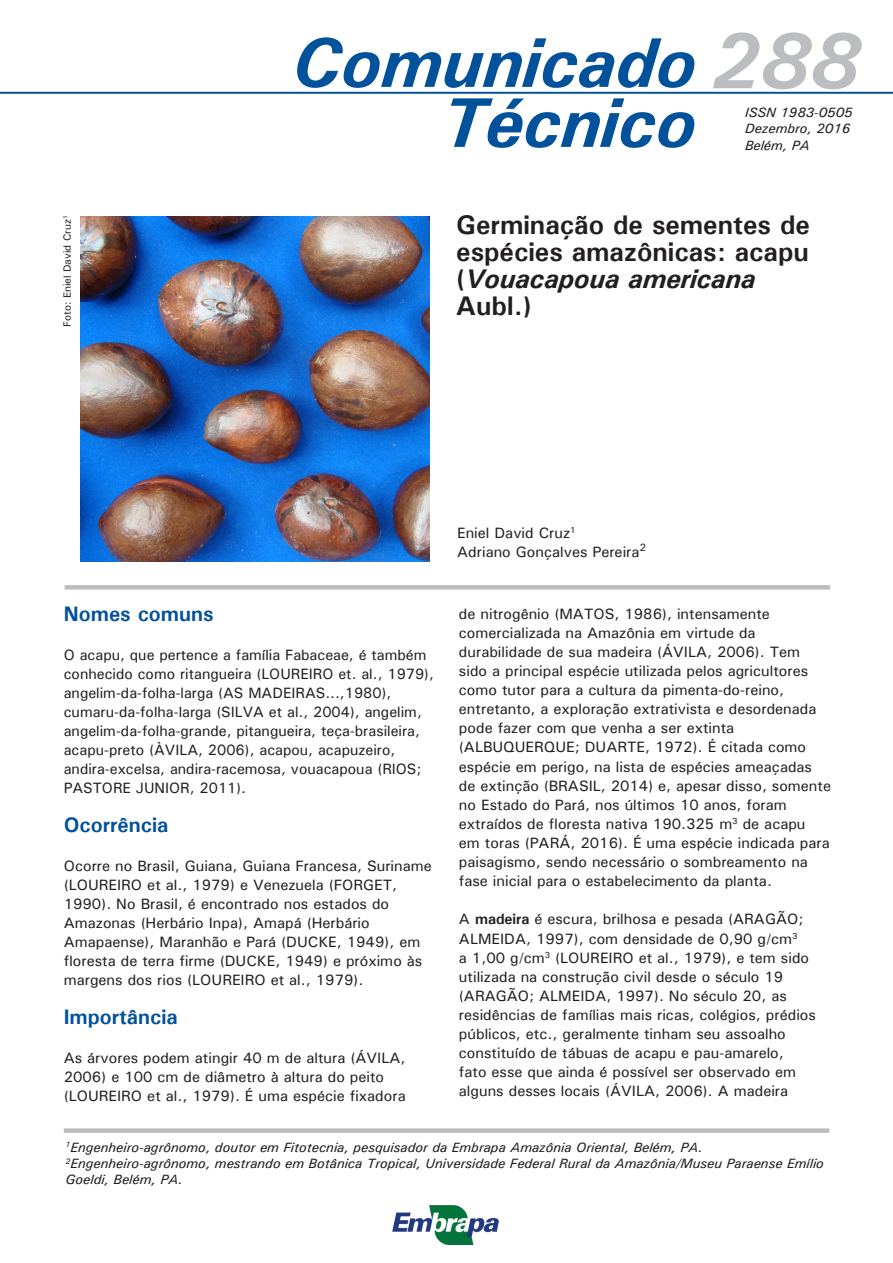
<style>
.page{position:relative;width:893px;height:1263px;background:#fff}
.page>*{position:absolute;margin:0;border:0;box-sizing:border-box;transform-origin:0 0}
.t1{font:italic 700 79.5px "Univers";color:#bcbdc0}
.t2{font:italic 700 70.5px/60px "Univers";color:#01519b;text-align:right}
.t3{font:700 27px/27px "Univers";color:#231f20}
.t4{font:700 21px "Univers";color:#01519b}
.t5{font:500 15px/19px "Univers";color:#231f20}
.t6{font:italic 500 13.5px/16.2px "Univers";color:#231f20}
.t7{font:500 10.5px "Univers";color:#231f20}
.s1{font-style:italic}
.s2{font-weight:700}
</style>
<div class="page">
<div style="left:65px;top:585px;width:765px;height:5px;background:#bcbdc0"></div>
<div style="left:64px;top:1128px;width:765px;height:5px;background:#bcbdc0"></div>
<hr style="left:0;top:92px;width:893px;height:2px;background:#01519b">
<img style="left:81px;top:217px;width:348px;height:344px">
<img style="left:392px;top:1205px;width:107px;height:39px">
<p class="t7" style="left:61px;top:327px;width:113px;rotate:-90deg">Foto: Eniel David Cruz<sup>1</sup></p>
<h2 class="t2" style="left:292px;top:31px;width:406px">Comunicado<br>Técnico</h2>
<h1 class="t1" style="left:710px;top:11px;width:151px">288</h1>
<p class="t6" style="left:745px;top:104px;width:109px">ISSN 1983-0505<br>Dezembro, 2016<br>Belém, PA</p>
<h3 class="t3" style="left:456px;top:210px;width:355px">Germinação de sementes de espécies amazônicas: acapu (<span class="s1">Vouacapoua americana<br></span>Aubl.)</h3>
<p class="t5" style="left:457px;top:523px;width:190px">Eniel David Cruz<sup>1<br></sup>Adriano Gonçalves Pereira<sup>2</sup></p>
<h3 class="t4" style="left:64px;top:600px;width:151px">Nomes comuns</h3>
<p class="t5" style="left:64px;top:645px;width:372px">O acapu, que pertence a família Fabaceae, é também conhecido como ritangueira (LOUREIRO et. al., 1979), angelim-da-folha-larga (AS MADEIRAS...,1980), cumaru-da-folha-larga (SILVA et al., 2004), angelim, angelim-da-folha-grande, pitangueira, teça-brasileira, acapu-preto (ÀVILA, 2006), acapou, acapuzeiro, andira-excelsa, andira-racemosa, vouacapoua (RIOS; PASTORE JUNIOR, 2011).</p>
<h3 class="t4" style="left:64px;top:812px;width:106px">Ocorrência</h3>
<p class="t5" style="left:64px;top:856px;width:370px">Ocorre no Brasil, Guiana, Guiana Francesa, Suriname (LOUREIRO et al., 1979) e Venezuela (FORGET, 1990). No Brasil, é encontrado nos estados do Amazonas (Herbário Inpa), Amapá (Herbário Amapaense), Maranhão e Pará (DUCKE, 1949), em floresta de terra firme (DUCKE, 1949) e próximo às margens dos rios (LOUREIRO et al., 1979).</p>
<h3 class="t4" style="left:64px;top:1004px;width:115px">Importância</h3>
<p class="t5" style="left:64px;top:1048px;width:343px">As árvores podem atingir 40 m de altura (ÁVILA,<br>2006) e 100 cm de diâmetro à altura do peito (LOUREIRO et al., 1979). É uma espécie fixadora</p>
<p class="t5" style="left:459px;top:604px;width:374px">de nitrogênio (MATOS, 1986), intensamente comercializada na Amazônia em virtude da durabilidade de sua madeira (ÁVILA, 2006). Tem sido a principal espécie utilizada pelos agricultores como tutor para a cultura da pimenta-do-reino, entretanto, a exploração extrativista e desordenada pode fazer com que venha a ser extinta (ALBUQUERQUE; DUARTE, 1972). É citada como espécie em perigo, na lista de espécies ameaçadas de extinção (BRASIL, 2014) e, apesar disso, somente no Estado do Pará, nos últimos 10 anos, foram extraídos de floresta nativa 190.325 m<sup>3</sup> de acapu<br>em toras (PARÁ, 2016). É uma espécie indicada para paisagismo, sendo necessário o sombreamento na fase inicial para o estabelecimento da planta.</p>
<p class="t5" style="left:459px;top:909px;width:359px">A <span class="s2">madeira</span> é escura, brilhosa e pesada (ARAGÃO; ALMEIDA, 1997), com densidade de 0,90 g/cm<sup>3<br></sup>a 1,00 g/cm<sup>3</sup> (LOUREIRO et al., 1979), e tem sido utilizada na construção civil desde o século 19 (ARAGÃO; ALMEIDA, 1997). No século 20, as residências de famílias mais ricas, colégios, prédios públicos, etc., geralmente tinham seu assoalho constituído de tábuas de acapu e pau-amarelo,<br>fato esse que ainda é possível ser observado em alguns desses locais (ÁVILA, 2006). A madeira</p>
<p class="t6" style="left:66px;top:1139px;width:760px"><sup>1</sup>Engenheiro-agrônomo, doutor em Fitotecnia, pesquisador da Embrapa Amazônia Oriental, Belém, PA.<br><sup>2</sup>Engenheiro-agrônomo, mestrando em Botânica Tropical, Universidade Federal Rural da Amazônia/Museu Paraense Emílio<br>Goeldi, Belém, PA.</p>
</div>
